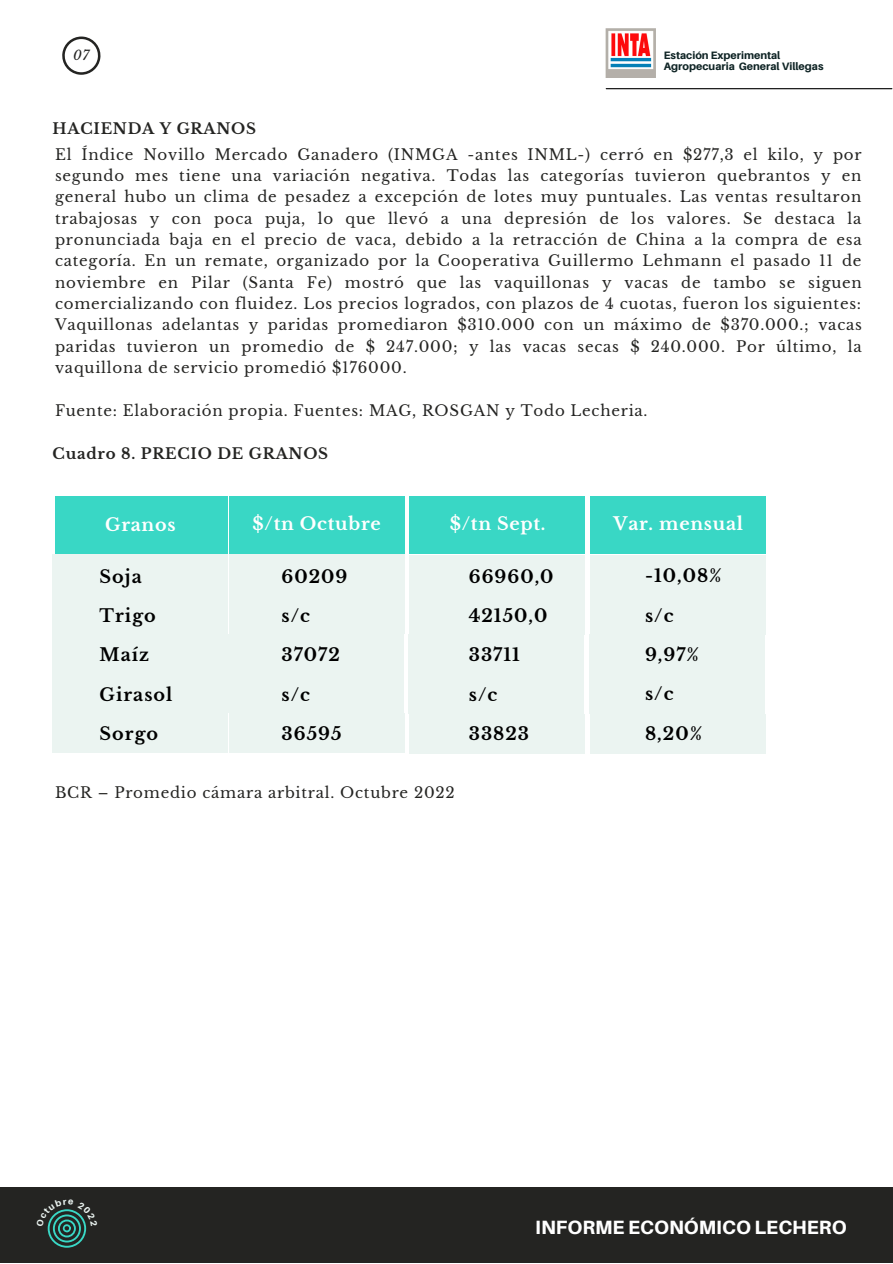
<style>
.page{position:relative;width:893px;height:1264px;background:#fff}
.page>*{position:absolute;margin:0;border:0;box-sizing:border-box;transform-origin:0 0}
.t1{font:800 19.2px "Aileron";color:#fff}
.t2{font:700 17.55px "Libre Baskerville";letter-spacing:.06em;color:#000}
.t3{font:700 17.55px "Libre Baskerville";letter-spacing:.04em;color:#fff}
.t4{font:15px/21.3px "Libre Baskerville";letter-spacing:.05em;color:#242422;text-align:justify}
.t5{font:700 15px "Libre Baskerville";letter-spacing:.05em;color:#242422}
.t6{font:italic 13.2px "Libre Baskerville";color:#242422}
.t7{font:800 10.65px/10.9px "Aileron";color:#102526}
</style>
<div class="page">
<svg style="left:62px;top:37px;width:38px;height:38px"></svg>
<div style="left:0;top:1187px;width:892px;height:75px;background:#242422"></div>
<img style="left:605px;top:29px;width:51px;height:49px">
<hr style="left:606px;top:88px;width:285px;height:1px;background:#000">
<div style="left:55px;top:496px;width:172px;height:57px;background:#39d7c5"></div>
<div style="left:53px;top:554px;width:175px;height:39px;background:#ebf4f1"></div>
<div style="left:229px;top:554px;width:175px;height:39px;background:#ebf4f1"></div>
<div style="left:409px;top:555px;width:175px;height:39px;background:#ebf4f1"></div>
<div style="left:229px;top:496px;width:175px;height:57px;background:#39d7c5"></div>
<div style="left:409px;top:496px;width:175px;height:57px;background:#39d7c5"></div>
<div style="left:53px;top:594px;width:175px;height:39px;background:#ebf4f1"></div>
<div style="left:229px;top:594px;width:175px;height:39px;background:#ebf4f1"></div>
<div style="left:409px;top:595px;width:175px;height:39px;background:#ebf4f1"></div>
<div style="left:52px;top:634px;width:175px;height:39px;background:#ebf4f1"></div>
<div style="left:228px;top:634px;width:175px;height:39px;background:#ebf4f1"></div>
<div style="left:408px;top:634px;width:176px;height:40px;background:#ebf4f1"></div>
<div style="left:52px;top:673px;width:175px;height:40px;background:#ebf4f1"></div>
<div style="left:228px;top:673px;width:175px;height:40px;background:#ebf4f1"></div>
<div style="left:408px;top:674px;width:176px;height:40px;background:#ebf4f1"></div>
<div style="left:53px;top:713px;width:175px;height:40px;background:#ebf4f1"></div>
<div style="left:229px;top:713px;width:175px;height:40px;background:#ebf4f1"></div>
<div style="left:409px;top:714px;width:175px;height:39px;background:#ebf4f1"></div>
<div style="left:590px;top:555px;width:175px;height:39px;background:#ebf4f1"></div>
<div style="left:590px;top:496px;width:175px;height:57px;background:#39d7c5"></div>
<div style="left:590px;top:595px;width:175px;height:39px;background:#ebf4f1"></div>
<div style="left:589px;top:634px;width:175px;height:40px;background:#ebf4f1"></div>
<div style="left:589px;top:674px;width:175px;height:40px;background:#ebf4f1"></div>
<div style="left:590px;top:714px;width:175px;height:39px;background:#ebf4f1"></div>
<svg style="left:47px;top:1209px;width:40px;height:38px"></svg>
<p class="t6" style="left:73px;top:47px;width:18px">07</p>
<p class="t5" style="left:53px;top:119px;width:205px">HACIENDA Y GRANOS</p>
<p class="t7" style="left:663px;top:49px;width:161px">Estación Experimental<br>Agropecuaria General Villegas</p>
<p class="t4" style="left:55px;top:144px;width:808px">El Índice Novillo Mercado Ganadero (INMGA -antes INML-) cerró en $277,3 el kilo, y por segundo mes tiene una variación negativa. Todas las categorías tuvieron quebrantos y en general hubo un clima de pesadez a excepción de lotes muy puntuales. Las ventas resultaron trabajosas y con poca puja, lo que llevó a una depresión de los valores. Se destaca la pronunciada baja en el precio de vaca, debido a la retracción de China a la compra de esa categoría. En un remate, organizado por la Cooperativa Guillermo Lehmann el pasado 11 de noviembre en Pilar (Santa Fe) mostró que las vaquillonas y vacas de tambo se siguen comercializando con fluidez. Los precios logrados, con plazos de 4 cuotas, fueron los siguientes:<br>Vaquillonas adelantas y paridas promediaron $310.000 con un máximo de $370.000.; vacas paridas tuvieron un promedio de $ 247.000; y las vacas secas $ 240.000. Por último, la vaquillona de servicio promedió $176000.</p>
<p class="t4" style="left:55px;top:400px;width:594px">Fuente: Elaboración propia. Fuentes: MAG, ROSGAN y Todo Lecheria.</p>
<p class="t5" style="left:53px;top:444px;width:277px">Cuadro 8. PRECIO DE GRANOS</p>
<p class="t3" style="left:105px;top:514px;width:72px">Granos</p>
<p class="t3" style="left:252px;top:513px;width:130px">$/tn Octubre</p>
<p class="t3" style="left:450px;top:513px;width:97px">$/tn Sept.</p>
<p class="t2" style="left:100px;top:565px;width:44px">Soja</p>
<p class="t2" style="left:100px;top:605px;width:58px">Trigo</p>
<p class="t2" style="left:100px;top:644px;width:51px">Maíz</p>
<p class="t2" style="left:100px;top:683px;width:74px">Girasol</p>
<p class="t2" style="left:100px;top:723px;width:60px">Sorgo</p>
<p class="t2" style="left:281px;top:565px;width:67px">60209</p>
<p class="t2" style="left:281px;top:605px;width:30px">s/c</p>
<p class="t2" style="left:281px;top:644px;width:60px">37072</p>
<p class="t2" style="left:281px;top:683px;width:30px">s/c</p>
<p class="t2" style="left:281px;top:723px;width:61px">36595</p>
<p class="t2" style="left:468px;top:565px;width:86px">66960,0</p>
<p class="t2" style="left:468px;top:605px;width:80px">42150,0</p>
<p class="t2" style="left:468px;top:644px;width:52px">33711</p>
<p class="t2" style="left:468px;top:683px;width:30px">s/c</p>
<p class="t2" style="left:468px;top:723px;width:62px">33823</p>
<p class="t4" style="left:55px;top:782px;width:401px">BCR – Promedio cámara arbitral. Octubre 2022</p>
<p class="t3" style="left:613px;top:513px;width:131px">Var. mensual</p>
<p class="t2" style="left:645px;top:565px;width:78px">-10,08%</p>
<p class="t2" style="left:645px;top:604px;width:30px">s/c</p>
<p class="t2" style="left:645px;top:644px;width:56px">9,97%</p>
<p class="t2" style="left:645px;top:683px;width:30px">s/c</p>
<p class="t2" style="left:645px;top:722px;width:59px">8,20%</p>
<p class="t1" style="left:535px;top:1214px;width:313px">INFORME ECONÓMICO LECHERO</p>
</div>
